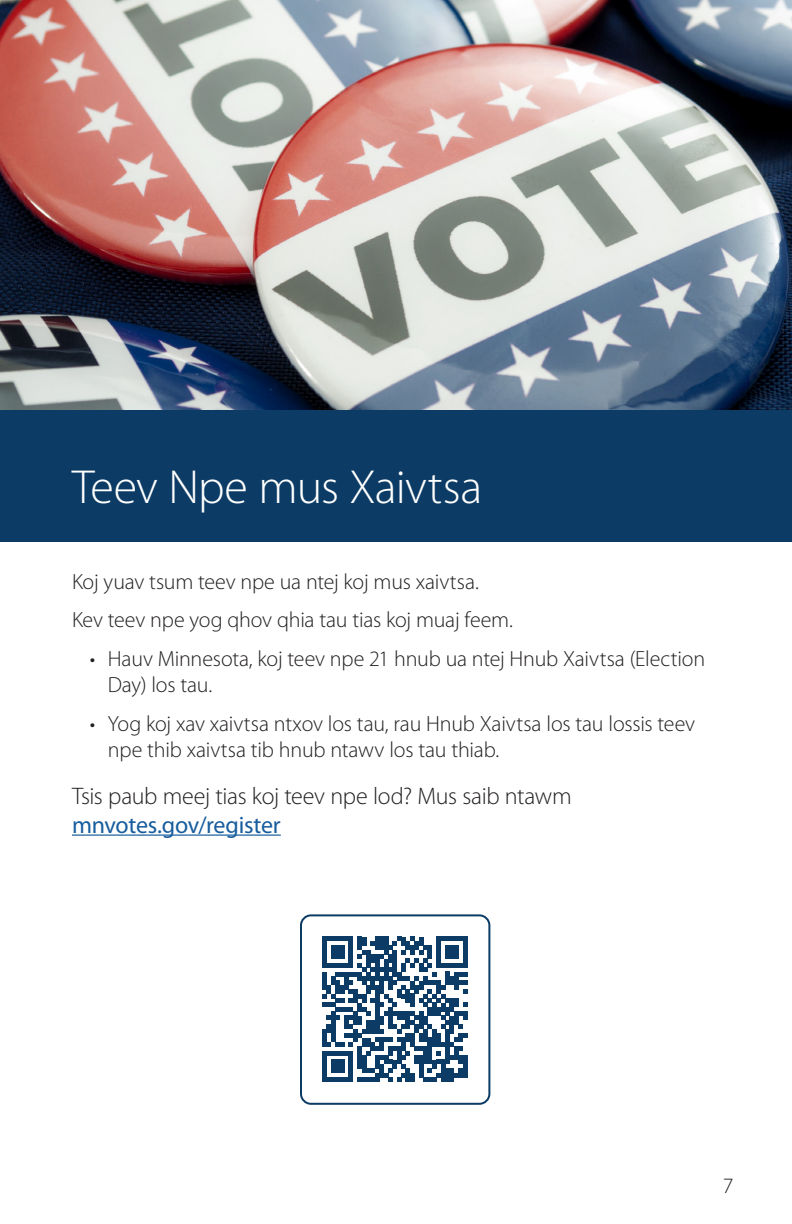
<style>
.page{position:relative;width:792px;height:1224px;background:#fff}
.page>*{position:absolute;margin:0;border:0;box-sizing:border-box;transform-origin:0 0}
.t1{font:300 48px "Myriad Pro";letter-spacing:-.015em;color:#fff}
.t2{font:300 24px "Myriad Pro";letter-spacing:-.015em;color:#231f20}
.t3{font:24px "Myriad Pro";letter-spacing:-.01em;color:#175d9e}
.t4{font:300 22px/26.4px "Myriad Pro";letter-spacing:-.01em;color:#231f20}
</style>
<div class="page">
<hr style="left:72px;top:834px;width:209px;height:2px;background:#175d9e">
<div style="left:0;top:410px;width:792px;height:132px;background:#0c3b65"></div>
<img style="left:0;top:0;width:792px;height:410px">
<svg style="left:322px;top:937px;width:145px;height:145px"></svg>
<div style="left:300px;top:914px;width:190px;height:191px;border:2px solid #0c3b65;border-radius:10px"></div>
<p class="t1" style="left:72px;top:460px;width:412px">Teev Npe mus Xaivtsa</p>
<p class="t4" style="left:72px;top:563px;width:443px;line-height:38.4px">Koj yuav tsum teev npe ua ntej koj mus xaivtsa.<br>Kev teev npe yog qhov qhia tau tias koj muaj feem.</p>
<p class="t4" style="left:108px;top:646px;width:599px;text-indent:-18px">• Hauv Minnesota, koj teev npe 21 hnub ua ntej Hnub Xaivtsa (Election<br>Day) los tau.</p>
<p class="t4" style="left:108px;top:711px;width:589px;text-indent:-18px">• Yog koj xav xaivtsa ntxov los tau, rau Hnub Xaivtsa los tau lossis teev npe thib xaivtsa tib hnub ntawv los tau thiab.</p>
<p class="t2" style="left:72px;top:783px;width:501px">Tsis paub meej tias koj teev npe lod? Mus saib ntawm</p>
<p class="t3" style="left:72px;top:812px;width:210px">mnvotes.gov/register</p>
<p class="t4" style="left:723px;top:1173px;width:12px">7</p>
</div>
